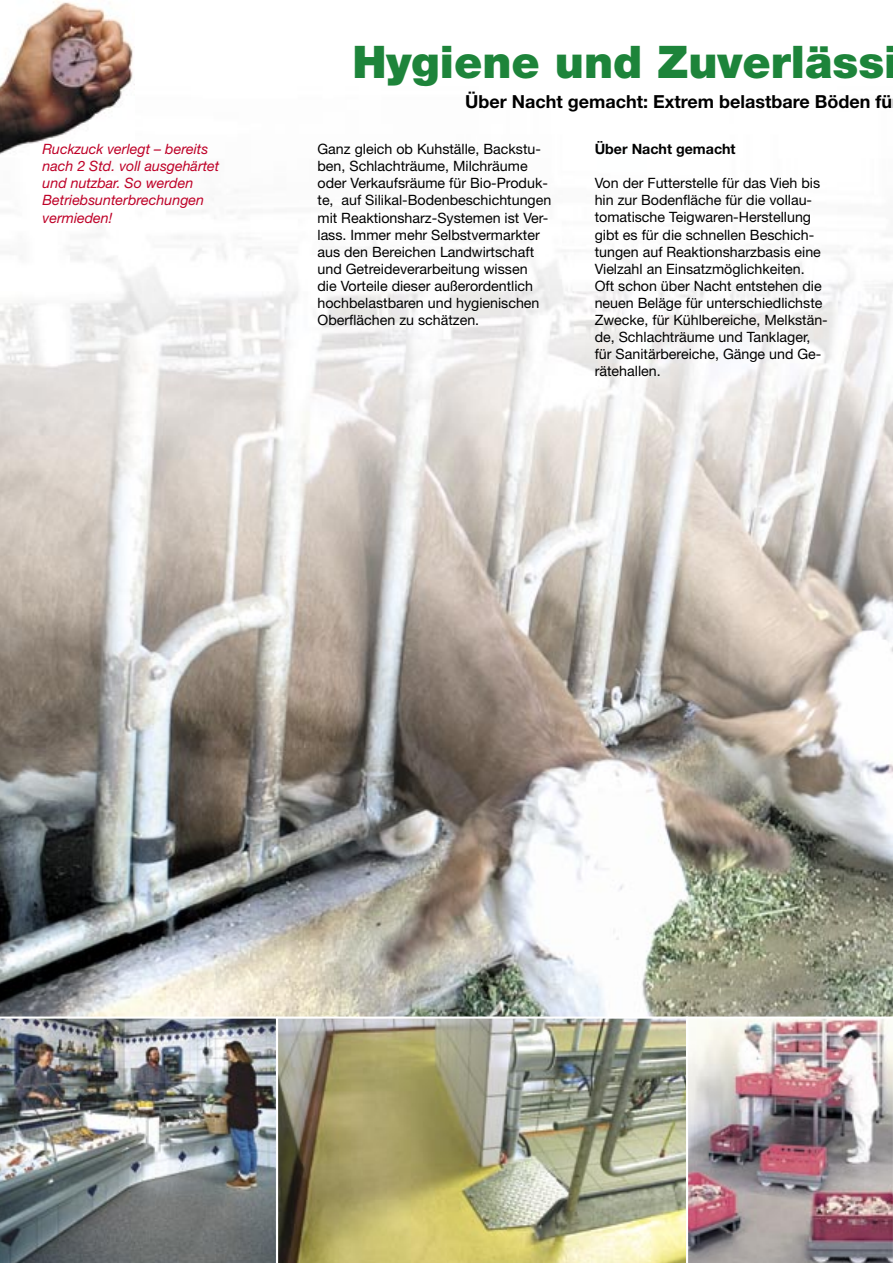
<style>
.page{position:relative;width:893px;height:1263px;background:#fff}
.page>*{position:absolute;margin:0;border:0;box-sizing:border-box;transform-origin:0 0}
.t1{font:900 45px "Helvetica Neue";color:#1d843a}
.t2{font:700 18px "Helvetica Neue";color:#000}
.t3{font:14.25px/17.1px "Helvetica Neue";color:#000}
.t4{font:italic 14.25px/17.1px "Helvetica Neue";color:#be0027}
.t5{font:700 14.25px "Helvetica Neue";color:#000}
</style>
<div class="page">
<img style="left:0;top:210px;width:893px;height:806px">
<img style="left:278px;top:1016px;width:408px;height:247px">
<img style="left:686px;top:1016px;width:206px;height:247px">
<svg style="left:892px;top:1016px;width:1px;height:247px"></svg>
<img style="left:0;top:1016px;width:278px;height:247px">
<img style="left:0;top:1px;width:135px;height:154px">
<p class="t4" style="left:43px;top:140px;width:178px">Ruckzuck verlegt – bereits nach 2 Std. voll ausgehärtet und nutzbar. So werden<br>Betriebsunterbrechungen vermieden!</p>
<h1 class="t1" style="left:352px;top:35px;width:547px">Hygiene und Zuverlässi</h1>
<p class="t2" style="left:465px;top:90px;width:428px">Über Nacht gemacht: Extrem belastbare Böden fü</p>
<p class="t3" style="left:317px;top:140px;width:235px">Ganz gleich ob Kuhställe, Backstu&shy;ben, Schlachträume, Milchräume oder Verkaufsräume für Bio-Produk&shy;te, auf Silikal-Bodenbeschichtungen mit Reaktionsharz-Systemen ist Ver&shy;lass. Immer mehr Selbstvermarkter aus den Bereichen Landwirtschaft und Getreideverarbeitung wissen<br>die Vorteile dieser außerordentlich hochbelastbaren und hygienischen Oberflächen zu schätzen.</p>
<p class="t5" style="left:595px;top:140px;width:142px">Über Nacht gemacht</p>
<p class="t3" style="left:595px;top:174px;width:235px">Von der Futterstelle für das Vieh bis hin zur Bodenfläche für die vollau&shy;tomatische Teigwaren-Herstellung gibt es für die schnellen Beschich&shy;tungen auf Reaktionsharzbasis eine Vielzahl an Einsatzmöglichkeiten.<br>Oft schon über Nacht entstehen die neuen Beläge für unterschiedlichste Zwecke, für Kühlbereiche, Melkstän&shy;de, Schlachträume und Tanklager, für Sanitärbereiche, Gänge und Ge&shy;rätehallen.</p>
</div>
